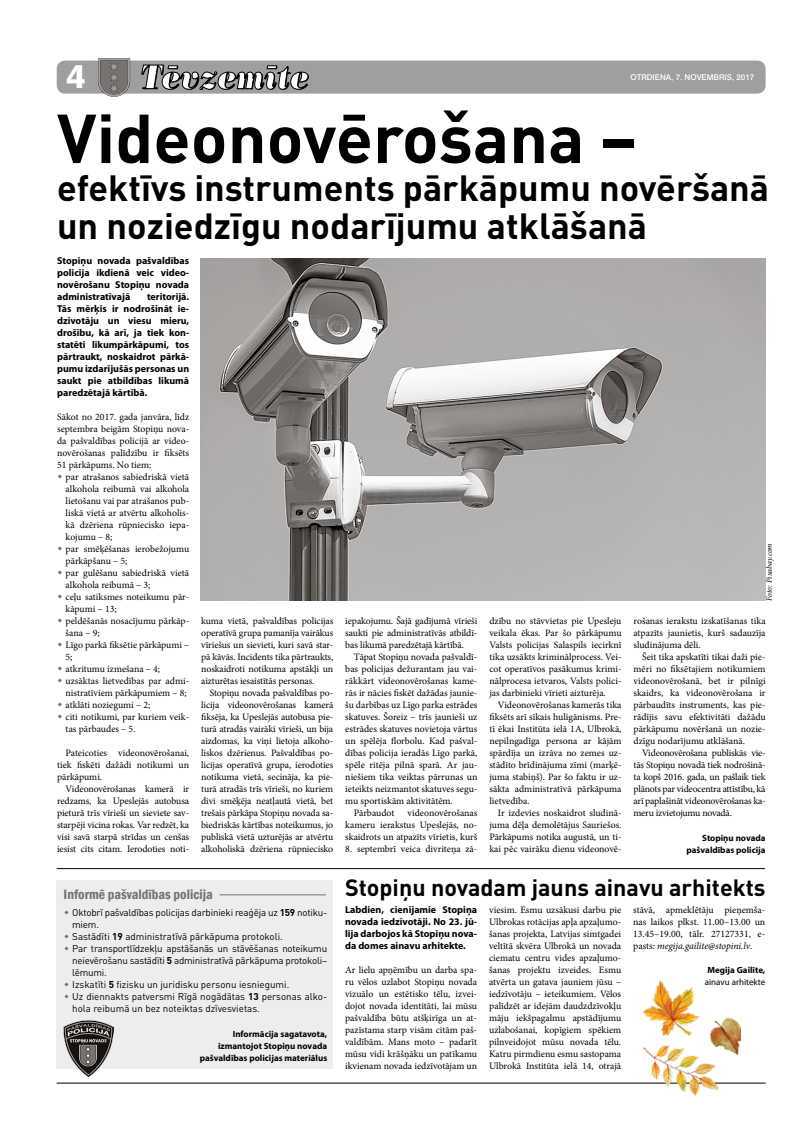
<style>
.page{position:relative;width:794px;height:1129px;background:#fff}
.page>*{position:absolute;margin:0;border:0;box-sizing:border-box;transform-origin:0 0}
.t1{font:700 68px "DIN Pro";color:#000}
.t2{font:700 36px/38px "DIN Pro";color:#000}
.t3{font:800 33px "Swiss 721 TL";color:#fff}
.t4{font:700 23.3px "DIN Pro";color:#000}
.t5{font:600 condensed 14px "Franklin Gothic";color:#787370}
.t6{font:700 10px/12px "Myriad Pro";color:#000;text-align:justify}
.t7{font:9.8px/12px "Minion Pro";color:#000;text-align:justify}
.t8{font:9.8px/12px "DIN Pro";letter-spacing:-.02em;color:#000}
.t9{font:700 9px/12px "Myriad Pro";color:#000;text-align:right}
.t10{font:9px "Myriad Pro";color:#000}
.t11{font:500 8px "Swiss 721 TL";color:#fff}
.t12{font:italic 8px "Minion Pro";letter-spacing:-.01em;color:#000}
.s1{font-weight:700}
.s2{font-style:italic}
</style>
<div class="page">
<hr style="left:57px;top:1082px;width:708px;height:1px;background:#000">
<div style="left:57px;top:61px;width:708px;height:33px;background:#a19f9d;border-radius:9px"></div>
<div style="left:57px;top:879px;width:276px;height:189px;background:#eeeded"></div>
<svg style="left:141px;top:65px;width:168px;height:25px"></svg>
<svg style="left:98px;top:58px;width:32px;height:39px"></svg>
<hr style="left:220px;top:894px;width:106px;height:1px;background:#787370">
<img style="left:63px;top:1020px;width:50px;height:56px">
<svg style="left:70px;top:1038px;width:36px;height:28px"></svg>
<img style="left:642px;top:980px;width:57px;height:55px">
<img style="left:710px;top:1017px;width:30px;height:38px">
<img style="left:643px;top:1037px;width:82px;height:59px">
<hr style="left:57px;top:868px;width:708px;height:1px;background:#000">
<img style="left:201px;top:258px;width:564px;height:342px">
<h3 class="t3" style="left:66px;top:55px;width:21px">4</h3>
<p class="t11" style="left:630px;top:72px;width:125px">OTRDIENA, 7. NOVEMBRIS, 2017</p>
<h1 class="t1" style="left:57px;top:92px;width:581px">Videonovērošana –</h1>
<h2 class="t2" style="left:57px;top:167px;width:713px">efektīvs instruments pārkāpumu novēršanā un noziedzīgu nodarījumu atklāšanā</h2>
<p class="t6" style="left:57px;top:254px;width:134px">Stopiņu novada pašvaldības policija ikdienā veic video&shy;novērošanu Stopiņu novada administratīvajā</p>
<p class="t6" style="left:57px;top:290px;width:134px;text-indent:90px">teritorijā.<br>Tās mērķis ir nodrošināt ie&shy;dzīvotāju un viesu mieru, drošību, kā arī, ja tiek kon&shy;statēti likumpārkāpumi, tos pārtraukt, noskaidrot pārkā&shy;pumu izdarījušās personas un saukt pie atbildības likumā paredzētajā kārtībā.</p>
<p class="t7" style="left:57px;top:411px;width:134px">Sākot no 2017. gada janvāra, līdz septembra beigām Stopiņu nova&shy;da pašvaldības policijā ar video&shy;novērošanas palīdzību ir fiksēts 51 pārkāpums. No tiem:</p>
<p class="t7" style="left:66px;top:471px;width:125px;text-align:left">par atrašanos sabiedriskā vietā alkohola reibumā vai alkohola lietošanu vai par atrašanos pub&shy;liskā vietā ar atvērtu alkoholis&shy;kā dzēriena rūpniecisko iepa&shy;kojumu – 8;<br>par smēķēšanas ierobežojumu pārkāpšanu – 5;<br>par gulēšanu sabiedriskā vietā alkohola reibumā – 3;<br>ceļu satiksmes noteikumu pār&shy;kāpumi – 13;<br>peldēšanās nosacījumu pārkāp&shy;šana – 9;<br>Līgo parkā fiksētie pārkāpumi –<br>5;<br>atkritumu izmešana – 4; uzsāktas lietvedības par admi&shy;nistratīviem pārkāpumiem – 8; atklāti noziegumi – 2;<br>citi notikumi, par kuriem veik&shy;tas pārbaudes – 5.</p>
<p class="t7" style="left:57px;top:747px;width:134px;text-indent:9px">Pateicoties videonovērošanai, tiek fiskēti dažādi notikumi un pārkāpumi.</p>
<p class="t7" style="left:57px;top:783px;width:134px;text-indent:9px">Videonovērošanas kamerā ir redzams, ka Upeslejās autobusa pieturā trīs vīrieši un sieviete sav&shy;starpēji vicina rokas. Var redzēt, ka visi savā starpā strīdas un cenšas iesist cits citam. Ierodoties noti-</p>
<p class="t7" style="left:201px;top:615px;width:134px">kuma vietā, pašvaldības policijas operatīvā grupa pamanīja vairākus vīriešus un sievieti, kuri savā star&shy;pā kāvās. Incidents tika pārtraukts, noskaidroti notikuma apstākļi un aizturētas iesaistītās personas.</p>
<p class="t7" style="left:201px;top:687px;width:134px;text-indent:9px">Stopiņu novada pašvaldības po&shy;licija videonovērošanas kamerā fiksēja, ka Upeslejās autobusa pie&shy;turā atradās vairāki vīrieši, un bija aizdomas, ka viņi lietoja alkoho&shy;liskos dzērienus. Pašvaldības po&shy;licijas operatīvā grupa, ierodoties notikuma vietā, secināja, ka pie&shy;turā atradās trīs vīrieši, no kuriem divi smēķēja neatļautā vietā, bet trešais pārkāpa Stopiņu novada sa&shy;biedriskās kārtības noteikumus, jo publiskā vietā uzturējās ar atvērtu alkoholiskā dzēriena rūpniecisko</p>
<h3 class="t5" style="left:64px;top:884px;width:151px">Informē pašvaldības policija</h3>
<p class="t8" style="left:72px;top:906px;width:256px">Oktobrī pašvaldības policijas darbinieki reaģēja uz <span class="s1">159</span> notiku&shy;miem.<br>Sastādīti <span class="s1">19</span> administratīvā pārkāpuma protokoli.<br>Par transportlīdzekļu apstāšanās un stāvēšanas noteikumu neievērošanu sastādīti <span class="s1">5</span> administratīvā pārkāpuma protokoli– lēmumi.<br>Izskatīti <span class="s1">5</span> fizisku un juridisku personu iesniegumi.<br>Uz diennakts patversmi Rīgā nogādātas <span class="s1">13</span> personas alko&shy;hola reibumā un bez noteiktas dzīvesvietas.</p>
<p class="t9" style="left:200px;top:1026px;width:129px">Informācija sagatavota, izmantojot Stopiņu novada pašvaldības policijas materiālus</p>
<p class="t7" style="left:345px;top:615px;width:134px">iepakojumu. Šajā gadījumā vīrieši saukti pie administratīvās atbildī&shy;bas likumā paredzētajā kārtībā.</p>
<p class="t7" style="left:354px;top:651px;width:125px">Tāpat Stopiņu novada pašvaldī-</p>
<p class="t7" style="left:345px;top:663px;width:134px">bas policijas dežurantam jau vai-</p>
<p class="t7" style="left:345px;top:675px;width:134px">rākkārt videonovērošanas kame-</p>
<p class="t7" style="left:345px;top:687px;width:134px">rās ir nācies fiskēt dažādas jaunie-</p>
<p class="t7" style="left:345px;top:699px;width:134px">šu darbības uz Līgo parka estrādes</p>
<p class="t7" style="left:345px;top:711px;width:134px">skatuves. Šoreiz – trīs jaunieši uz</p>
<p class="t7" style="left:345px;top:723px;width:134px">estrādes skatuves novietoja vārtus</p>
<p class="t7" style="left:345px;top:735px;width:134px">un spēlēja florbolu. Kad pašval-</p>
<p class="t7" style="left:345px;top:747px;width:134px">dības policija ieradās Līgo parkā,</p>
<p class="t7" style="left:345px;top:759px;width:134px">spēle ritēja pilnā sparā. Ar jau-</p>
<p class="t7" style="left:345px;top:771px;width:134px">niešiem tika veiktas pārrunas un</p>
<p class="t7" style="left:345px;top:783px;width:134px">ieteikts neizmantot skatuves segu-</p>
<p class="t7" style="left:345px;top:795px;width:109px">mu sportiskām aktivitātēm.</p>
<p class="t7" style="left:354px;top:807px;width:42px">Pārbaudot</p>
<p class="t7" style="left:345px;top:807px;width:134px;text-indent:62px">videonovērošanas kameru ierakstus Upeslejās, no&shy;skaidrots un atpazīts vīrietis, kurš</p>
<p class="t7" style="left:345px;top:843px;width:134px">8. septembrī veica divriteņa zā-</p>
<p class="t7" style="left:489px;top:615px;width:134px">dzību no stāvvietas pie Upesleju veikala ēkas. Par šo pārkāpumu Valsts policijas Salaspils iecirknī tika uzsākts kriminālprocess. Vei&shy;cot operatīvos pasākumus krimi&shy;nālprocesa ietvaros, Valsts polici&shy;jas darbinieki vīrieti aizturēja.</p>
<p class="t7" style="left:489px;top:699px;width:134px;text-indent:9px">Videonovērošanas kamerās tika fiksēts arī sīkais huligānisms. Pre&shy;tī ēkai Institūta ielā 1A, Ulbrokā, nepilngadīga persona ar kājām spārdīja un izrāva no zemes uz&shy;stādīto brīdinājuma zīmi (marķē&shy;juma stabiņš). Par šo faktu ir uz&shy;sākta administratīvā pārkāpuma lietvedība.</p>
<p class="t7" style="left:489px;top:807px;width:134px;text-indent:9px">Ir izdevies noskaidrot sludinā&shy;juma dēļa demolētājus Sauriešos.<br>Pārkāpums notika augustā, un ti&shy;kai pēc vairāku dienu videonovē-</p>
<p class="t12" style="left:764px;top:600px;width:59px;rotate:-90deg">Foto: Pixabay.com</p>
<p class="t7" style="left:633px;top:614px;width:134px">rošanas ierakstu izskatīšanas tika atpazīts jaunietis, kurš sadauzīja sludinājuma dēli.</p>
<p class="t7" style="left:633px;top:650px;width:134px;text-indent:9px">Šeit tika apskatīti tikai daži pie&shy;mēri no fiksētajiem notikumiem videonovērošanā, bet ir pilnīgi skaidrs, ka videonovērošana ir pārbaudīts instruments, kas pie&shy;rādījis savu efektivitāti dažādu pārkāpumu novēršanā un nozie&shy;dzīgu nodarījumu atklāšanā.</p>
<p class="t7" style="left:633px;top:746px;width:134px;text-indent:9px">Videonovērošana publiskās vie&shy;tās Stopiņu novadā tiek nodrošinā&shy;ta kopš 2016. gada, un pašlaik tiek plānots par videocentra attīstību, kā arī paplašināt videonovērošanas ka&shy;meru izvietojumu novadā.</p>
<p class="t9" style="left:686px;top:831px;width:81px">Stopiņu novada pašvaldības policija</p>
<h3 class="t4" style="left:345px;top:871px;width:422px">Stopiņu novadam jauns ainavu arhitekts</h3>
<p class="t6" style="left:345px;top:902px;width:134px">Labdien, cienījamie Stopiņa novada iedzīvotāji. No 23. jū&shy;lija darbojos kā Stopiņu nova&shy;da domes ainavu arhitekte.</p>
<p class="t7" style="left:345px;top:963px;width:134px">Ar lielu apņēmību un darba spa&shy;ru vēlos uzlabot Stopiņu novada vizuālo un estētisko tēlu, izvei&shy;dojot novada identitāti, lai mūsu pašvaldība būtu atšķirīga un at&shy;pazīstama starp visām citām paš&shy;valdībām. Mans moto – padarīt mūsu vidi krāšņāku un patīkamu ikvienam novada iedzīvotājam un</p>
<p class="t7" style="left:489px;top:903px;width:134px">viesim. Esmu uzsākusi darbu pie Ulbrokas rotācijas apļa apzaļumo&shy;šanas projekta, Latvijas simtgadei veltītā skvēra Ulbrokā un novada ciematu centru vides apzaļumo&shy;šanas projektu izveides. Esmu atvērta un gatava jauniem jūsu – iedzīvotāju – ieteikumiem. Vēlos palīdzēt ar idejām daudzdzīvokļu māju iekšpagalmu apstādījumu uzlabošanai, kopīgiem spēkiem pilnveidojot mūsu novada tēlu.<br>Katru pirmdienu esmu sastopama Ulbrokā Institūta ielā 14, otrajā</p>
<p class="t7" style="left:633px;top:903px;width:134px">stāvā, apmeklētāju pieņemša&shy;nas laikos plkst. 11.00–13.00 un 13.45–19.00, tālr. 27127331, e&shy;pasts: <span class="s2">megija.gailite@stopini.lv</span>.</p>
<p class="t9" style="left:707px;top:963px;width:59px">Megija Gailīte,</p>
<p class="t10" style="left:705px;top:975px;width:62px">ainavu arhitekte</p>
</div>
